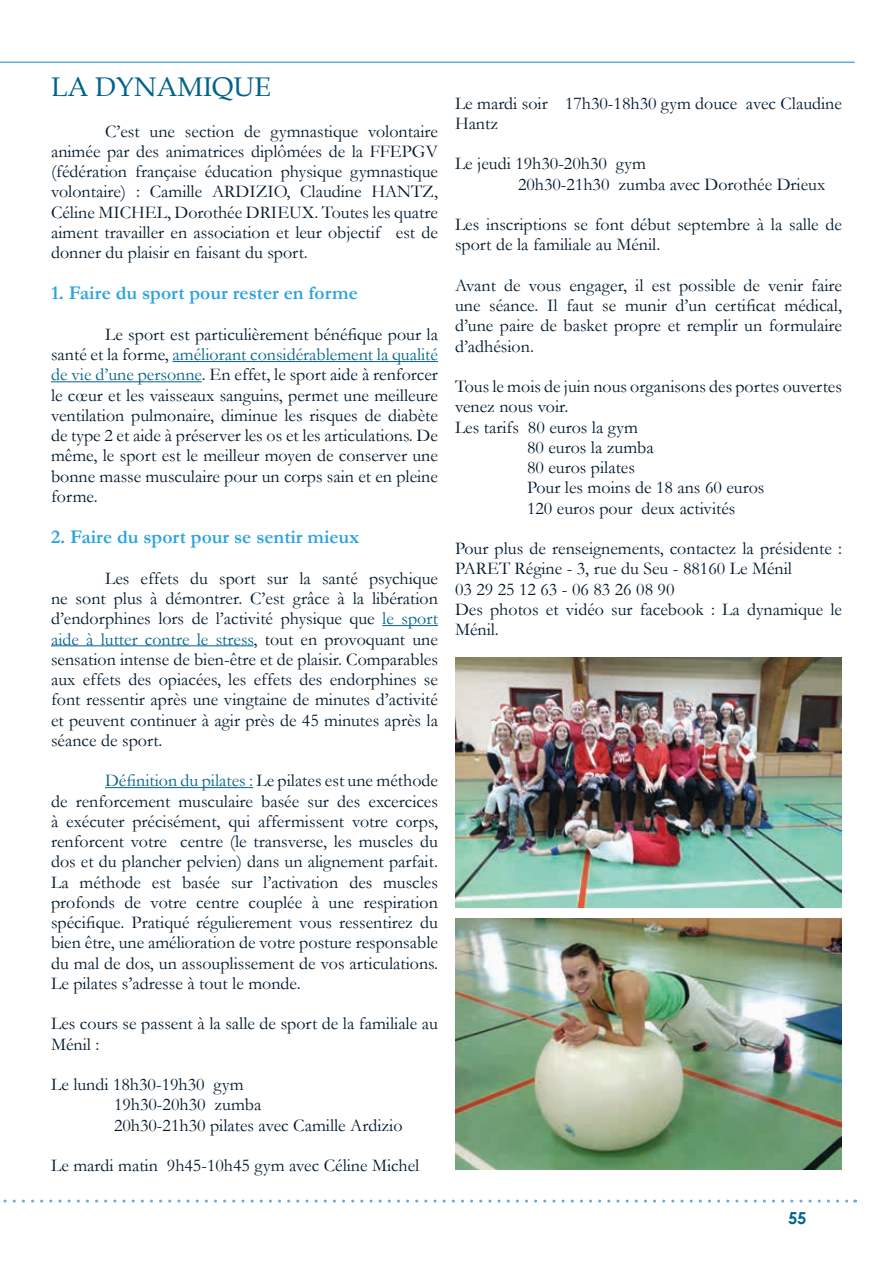
<style>
.page{position:relative;width:893px;height:1263px;background:#fff}
.page>*{position:absolute;margin:0;border:0;box-sizing:border-box;transform-origin:0 0}
.t1{font:27px "Book Antiqua";color:#00638b}
.t2{font:700 19.5px "Garamond";color:#2da4dd}
.t3{font:18px/20.2px "Garamond";color:#00182b}
.t4{font:700 16.5px "Century Gothic";color:#00638b}
.s1{color:#00638b}
</style>
<div class="page">
<svg style="left:3px;top:1199px;width:853px;height:3px"></svg>
<hr style="left:0;top:62px;width:855px;height:1px;background:#64acdf">
<hr style="left:173px;top:361px;width:265px;height:1px;background:#00638b">
<hr style="left:51px;top:381px;width:151px;height:1px;background:#00638b">
<hr style="left:382px;top:625px;width:56px;height:1px;background:#00638b">
<hr style="left:51px;top:645px;width:203px;height:1px;background:#00638b">
<hr style="left:105px;top:787px;width:148px;height:1px;background:#00638b">
<img style="left:455px;top:657px;width:387px;height:251px">
<img style="left:455px;top:918px;width:387px;height:251px">
<h1 class="t1" style="left:51px;top:68px;width:221px">LA DYNAMIQUE</h1>
<p class="t3" style="left:51px;top:120px;width:388px;text-align:justify;text-indent:54px">C’est une section de gymnastique volontaire animée par des animatrices diplômées de la FFEPGV (fédération française éducation physique gymnastique volontaire) : Camille ARDIZIO, Claudine HANTZ, Céline MICHEL, Dorothée DRIEUX. Toutes les quatre aiment travailler en association et leur objectif est de donner du plaisir en faisant du sport.</p>
<p class="t2" style="left:51px;top:280px;width:308px">1. Faire du sport pour rester en forme</p>
<p class="t3" style="left:51px;top:324px;width:388px;text-align:justify;text-indent:54px">Le sport est particulièrement bénéfique pour la santé et la forme, <span class="s1">améliorant considérablement la qualité de vie d’une personne</span>. En effet, le sport aide à renforcer le cœur et les vaisseaux sanguins, permet une meilleure ventilation pulmonaire, diminue les risques de diabète de type 2 et aide à préserver les os et les articulations. De même, le sport est le meilleur moyen de conserver une bonne masse musculaire pour un corps sain et en pleine forme.</p>
<p class="t2" style="left:51px;top:524px;width:310px">2. Faire du sport pour se sentir mieux</p>
<p class="t3" style="left:51px;top:567px;width:388px;text-align:justify;text-indent:54px">Les effets du sport sur la santé psychique ne sont plus à démontrer. C’est grâce à la libération d’endorphines lors de l’activité physique que <span class="s1">le sport aide à lutter contre le stress</span>, tout en provoquant une sensation intense de bien-être et de plaisir. Comparables aux effets des opiacées, les effets des endorphines se font ressentir après une vingtaine de minutes d’activité et peuvent continuer à agir près de 45 minutes après la séance de sport.</p>
<p class="t3" style="left:51px;top:770px;width:388px;text-align:justify;text-indent:54px"><span class="s1">Définition du pilates :</span> Le pilates est une méthode de renforcement musculaire basée sur des excercices à exécuter précisément, qui affermissent votre corps, renforcent votre centre (le transverse, les muscles du dos et du plancher pelvien) dans un alignement parfait.<br>La méthode est basée sur l’activation des muscles profonds de votre centre couplée à une respiration spécifique. Pratiqué régulierement vous ressentirez du bien être, une amélioration de votre posture responsable du mal de dos, un assouplissement de vos articulations.<br>Le pilates s’adresse à tout le monde.</p>
<p class="t3" style="left:51px;top:1013px;width:388px">Les cours se passent à la salle de sport de la familiale au<br>Ménil :</p>
<p class="t3" style="left:114px;top:1074px;width:290px;text-indent:-63px">Le lundi 18h30-19h30 gym<br>19h30-20h30 zumba<br>20h30-21h30 pilates avec Camille Ardizio</p>
<p class="t3" style="left:51px;top:1155px;width:370px">Le mardi matin 9h45-10h45 gym avec Céline Michel</p>
<p class="t3" style="left:455px;top:92px;width:388px">Le mardi soir 17h30-18h30 gym douce avec Claudine<br>Hantz</p>
<p class="t3" style="left:518px;top:153px;width:309px;text-indent:-63px">Le jeudi 19h30-20h30 gym<br>20h30-21h30 zumba avec Dorothée Drieux</p>
<p class="t3" style="left:455px;top:214px;width:388px">Les inscriptions se font début septembre à la salle de sport de la familiale au Ménil.</p>
<p class="t3" style="left:455px;top:275px;width:388px;text-align:justify">Avant de vous engager, il est possible de venir faire une séance. Il faut se munir d’un certificat médical, d’une paire de basket propre et remplir un formulaire d’adhésion.</p>
<p class="t3" style="left:455px;top:376px;width:388px">Tous le mois de juin nous organisons des portes ouvertes</p>
<p class="t3" style="left:455px;top:396px;width:115px">venez nous voir.</p>
<p class="t3" style="left:455px;top:416px;width:184px">Les tarifs 80 euros la gym</p>
<p class="t3" style="left:527px;top:437px;width:128px">80 euros la zumba</p>
<p class="t3" style="left:527px;top:457px;width:110px">80 euros pilates</p>
<p class="t3" style="left:527px;top:477px;width:239px">Pour les moins de 18 ans 60 euros</p>
<p class="t3" style="left:527px;top:497px;width:210px">120 euros pour deux activités</p>
<p class="t3" style="left:455px;top:538px;width:388px">Pour plus de renseignements, contactez la présidente :<br>PARET Régine - 3, rue du Seu - 88160 Le Ménil<br>03 29 25 12 63 - 06 83 26 08 90<br>Des photos et vidéo sur facebook : La dynamique le Ménil.</p>
<p class="t4" style="left:788px;top:1206px;width:20px">55</p>
</div>
